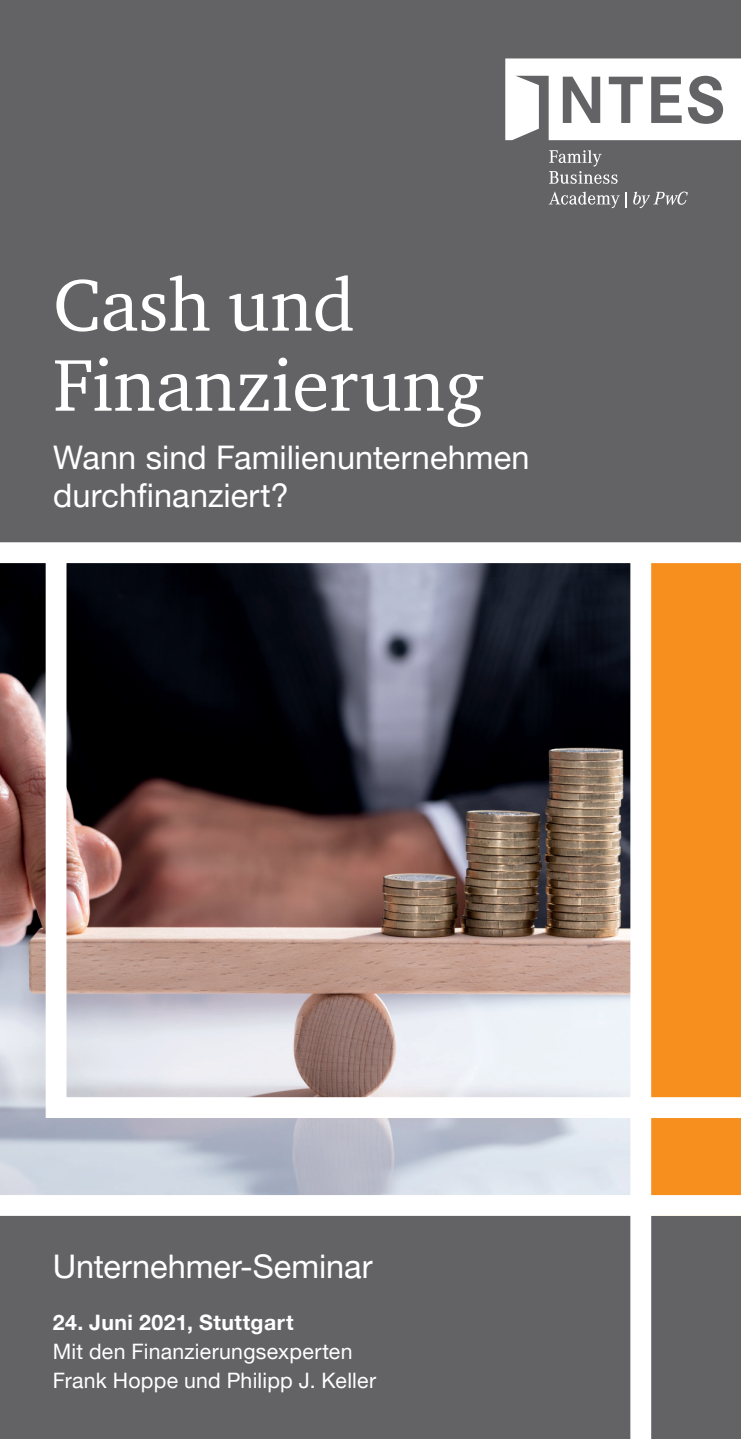
<style>
.page{position:relative;width:741px;height:1439px;background:#636366}
.page>*{position:absolute;margin:0;border:0;box-sizing:border-box;transform-origin:0 0}
.t1{font:75px/80px "Charter ITC Com";color:#fff}
.t2{font:32.5px/37.5px "Helvetica Neue LT Pro";color:#fff}
.t3{font:21.25px/28.8px "Helvetica Neue LT Pro";letter-spacing:.015em;color:#fff}
.t4{font:700 21.25px "Helvetica Neue LT Pro";letter-spacing:.025em;color:#fff}
</style>
<div class="page">
<svg style="left:505px;top:58px;width:236px;height:82px"></svg>
<svg style="left:549px;top:150px;width:68px;height:34px"></svg>
<svg style="left:548px;top:191px;width:78px;height:17px"></svg>
<svg style="left:633px;top:192px;width:54px;height:16px"></svg>
<img style="left:0;top:563px;width:630px;height:632px">
<div style="left:640px;top:553px;width:101px;height:662px;background:#f68f1e"></div>
<div style="left:56px;top:1097px;width:685px;height:21px;background:#fff"></div>
<div style="left:630px;top:553px;width:21px;height:886px;background:#fff"></div>
<div style="left:46px;top:553px;width:20px;height:565px;background:#fff"></div>
<div style="left:0;top:542px;width:741px;height:21px;background:#fff"></div>
<div style="left:0;top:1195px;width:741px;height:21px;background:#fff"></div>
<h1 class="t1" style="left:53px;top:264px;width:432px">Cash und<br>Finanzierung</h1>
<p class="t2" style="left:53px;top:438px;width:478px">Wann sind Familienunternehmen durchfinanziert?</p>
<p class="t2" style="left:53px;top:1246px;width:321px">Unternehmer-Seminar</p>
<p class="t4" style="left:53px;top:1309px;width:242px">24. Juni 2021, Stuttgart</p>
<p class="t3" style="left:53px;top:1336px;width:325px">Mit den Finanzierungsexperten<br>Frank Hoppe und Philipp J. Keller</p>
</div>
